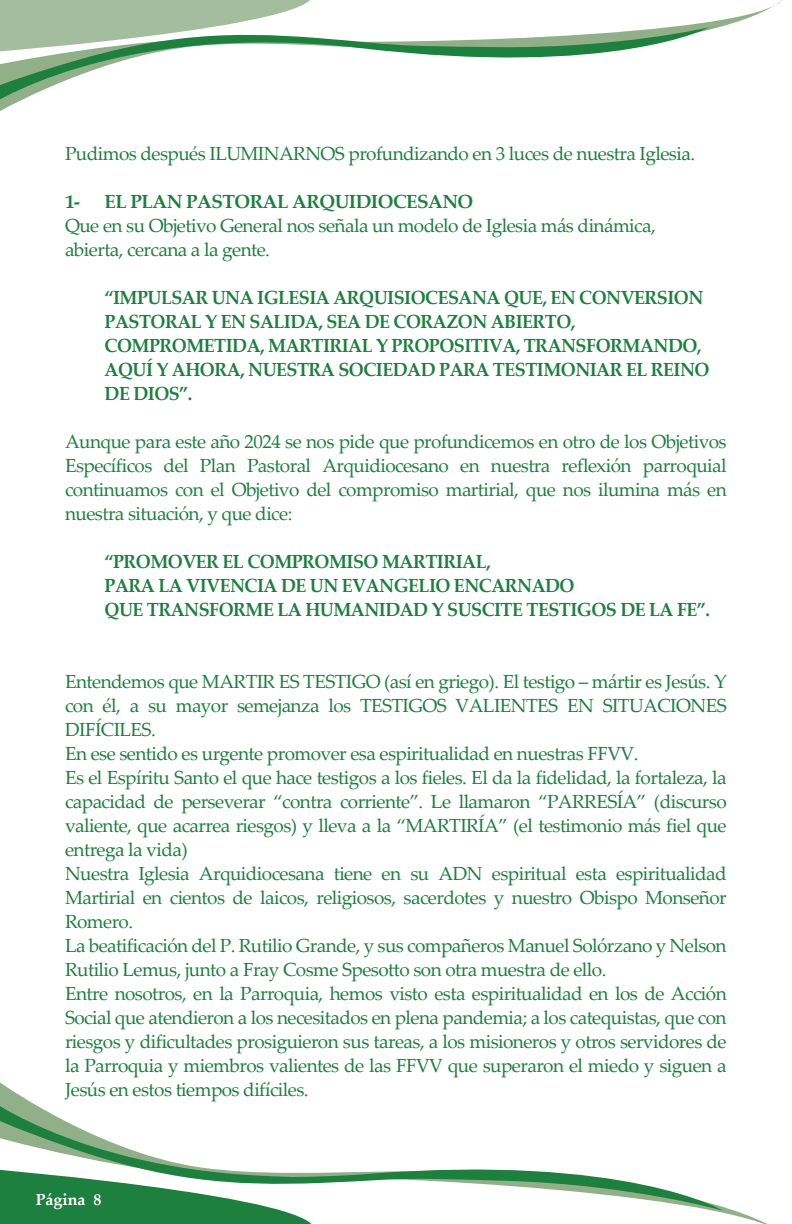
<style>
.page{position:relative;width:792px;height:1224px;background:#fff}
.page>*{position:absolute;margin:0;border:0;box-sizing:border-box;transform-origin:0 0}
.t1{font:19px/24px "Palatino Linotype";letter-spacing:-.03em;color:#1d803e}
.t2{font:700 19px/24px "Palatino Linotype";letter-spacing:-.03em;color:#1d803e;scale:.95 1}
.t3{font:700 19px "Palatino Linotype";letter-spacing:-.03em;color:#1d803e}
.t4{font:700 16px "Palatino Linotype";color:#fff}
</style>
<div class="page">
<svg style="left:0;top:0;width:782px;height:111px"></svg>
<svg style="left:0;top:19px;width:710px;height:91px"></svg>
<svg style="left:0;top:1082px;width:767px;height:142px"></svg>
<svg style="left:0;top:1094px;width:723px;height:117px"></svg>
<p class="t1" style="left:65px;top:141px;width:632px">Pudimos después ILUMINARNOS profundizando en 3 luces de nuestra Iglesia.</p>
<p class="t3" style="left:65px;top:188px;width:17px">1-</p>
<p class="t3" style="left:105px;top:188px;width:370px">EL PLAN PASTORAL ARQUIDIOCESANO</p>
<p class="t1" style="left:65px;top:213px;width:592px">Que en su Objetivo General nos señala un modelo de Iglesia más dinámica, abierta, cercana a la gente.</p>
<p class="t2" style="left:105px;top:285px;width:638px">“IMPULSAR UNA IGLESIA ARQUISIOCESANA QUE, EN CONVERSION PASTORAL Y EN SALIDA, SEA DE CORAZON ABIERTO, COMPROMETIDA, MARTIRIAL Y PROPOSITIVA, TRANSFORMANDO, AQUÍ Y AHORA, NUESTRA SOCIEDAD PARA TESTIMONIAR EL REINO DE DIOS”.</p>
<p class="t1" style="left:65px;top:429px;width:663px;text-align:justify">Aunque para este año 2024 se nos pide que profundicemos en otro de los Objetivos Específicos del Plan Pastoral Arquidiocesano en nuestra reflexión parroquial continuamos con el Objetivo del compromiso martirial, que nos ilumina más en nuestra situación, y que dice:</p>
<p class="t2" style="left:105px;top:549px;width:639px">“PROMOVER EL COMPROMISO MARTIRIAL,<br>PARA LA VIVENCIA DE UN EVANGELIO ENCARNADO<br>QUE TRANSFORME LA HUMANIDAD Y SUSCITE TESTIGOS DE LA FE”.</p>
<p class="t1" style="left:65px;top:669px;width:663px">Entendemos que MARTIR ES TESTIGO (así en griego). El testigo – mártir es Jesús. Y con él, a su mayor semejanza los TESTIGOS VALIENTES EN SITUACIONES DIFÍCILES.<br>En ese sentido es urgente promover esa espiritualidad en nuestras FFVV.<br>Es el Espíritu Santo el que hace testigos a los fieles. El da la fidelidad, la fortaleza, la capacidad de perseverar “contra corriente”. Le llamaron “PARRESÍA” (discurso valiente, que acarrea riesgos) y lleva a la “MARTIRÍA” (el testimonio más fiel que entrega la vida)<br>Nuestra Iglesia Arquidiocesana tiene en su ADN espiritual esta espiritualidad Martirial en cientos de laicos, religiosos, sacerdotes y nuestro Obispo Monseñor Romero.<br>La beatificación del P. Rutilio Grande, y sus compañeros Manuel Solórzano y Nelson Rutilio Lemus, junto a Fray Cosme Spesotto son otra muestra de ello.<br>Entre nosotros, en la Parroquia, hemos visto esta espiritualidad en los de Acción Social que atendieron a los necesitados en plena pandemia; a los catequistas, que con riesgos y dificultades prosiguieron sus tareas, a los misioneros y otros servidores de la Parroquia y miembros valientes de las FFVV que superaron el miedo y siguen a Jesús en estos tiempos difíciles.</p>
<p class="t4" style="left:36px;top:1188px;width:67px">Página 8</p>
</div>
